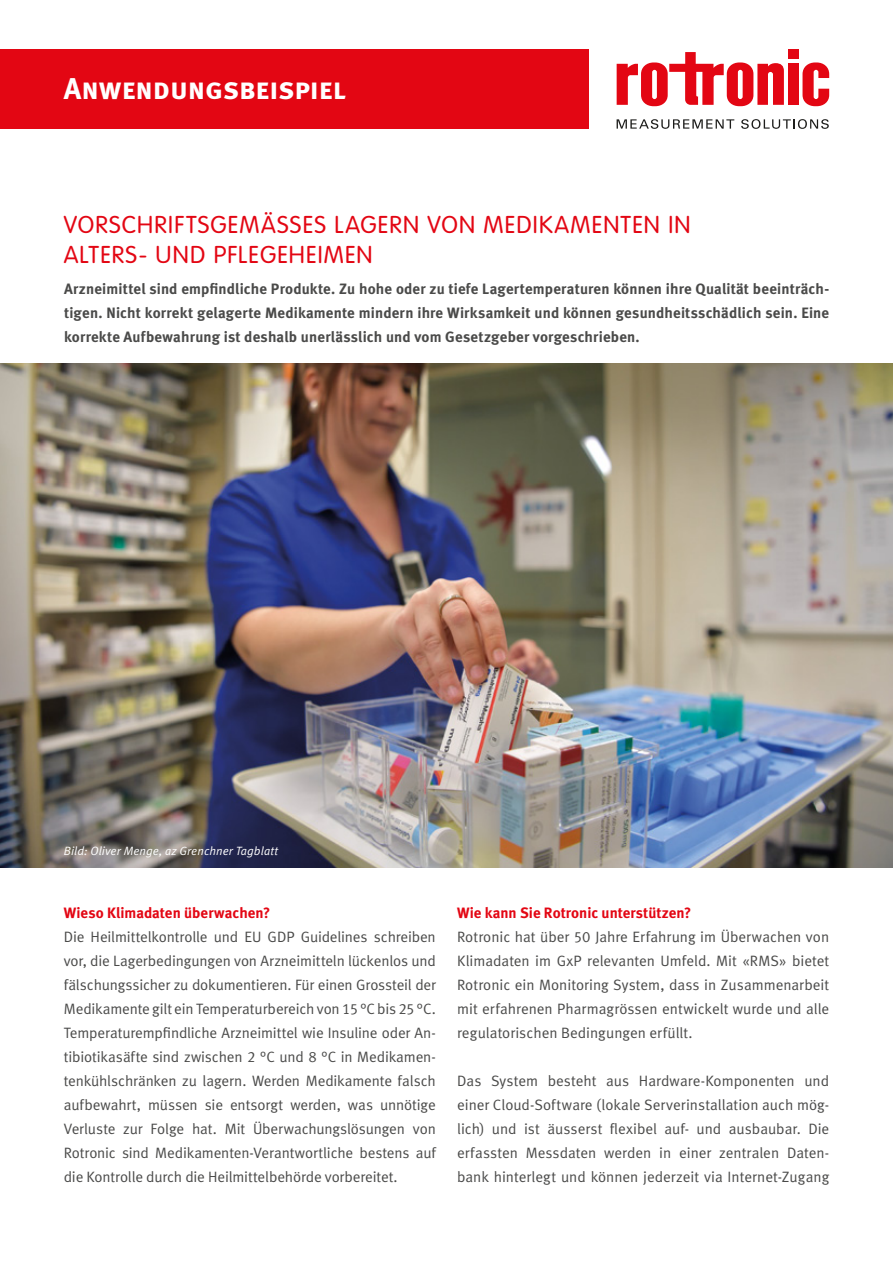
<style>
.page{position:relative;width:893px;height:1263px;background:#fff}
.page>*{position:absolute;margin:0;border:0;box-sizing:border-box;transform-origin:0 0}
.t1{font:30px "Meta Bold LF Caps";color:#fff}
.t2{font:300 24px/30px "VAG Rounded LT";letter-spacing:.05em;color:#e30613}
.t3{font:15px/24px "Meta Normal LF";color:#4a4a49;text-align:justify}
.t4{font:15px/24px "Meta Bold LF";letter-spacing:.015em;color:#4a4a49;text-align:justify}
.t5{font:15px "Meta Bold LF";color:#e30613}
.t6{font:italic 12px "Meta Normal LF";letter-spacing:.01em;color:#fff}
</style>
<div class="page">
<div style="left:0;top:49px;width:588px;height:80px;background:#e30613"></div>
<div style="left:788px;top:64px;width:10px;height:41px;background:#e30613"></div>
<svg style="left:802px;top:62px;width:27px;height:44px"></svg>
<div style="left:788px;top:49px;width:10px;height:10px;background:#e30613"></div>
<svg style="left:617px;top:52px;width:167px;height:54px"></svg>
<svg style="left:617px;top:119px;width:117px;height:10px"></svg>
<svg style="left:741px;top:119px;width:88px;height:10px"></svg>
<img style="left:0;top:364px;width:893px;height:503px">
<h1 class="t1" style="left:64px;top:70px;width:283px">Anwendungsbeispiel</h1>
<h2 class="t2" style="left:64px;top:210px;width:628px">VORSCHRIFTSGEMÄSSES LAGERN VON MEDIKAMENTEN IN<br>ALTERS- UND PFLEGEHEIMEN</h2>
<p class="t4" style="left:64px;top:276px;width:767px">Arzneimittel sind empfindliche Produkte. Zu hohe oder zu tiefe Lagertemperaturen können ihre Qualität beeinträch&shy;tigen. Nicht korrekt gelagerte Medikamente mindern ihre Wirksamkeit und können gesundheitsschädlich sein. Eine korrekte Aufbewahrung ist deshalb unerlässlich und vom Gesetzgeber vorgeschrieben.</p>
<p class="t6" style="left:64px;top:844px;width:216px">Bild: Oliver Menge, az Grenchner Tagblatt</p>
<p class="t5" style="left:64px;top:903px;width:208px">Wieso Klimadaten überwachen?</p>
<p class="t3" style="left:64px;top:925px;width:374px">Die Heilmittelkontrolle und EU GDP Guidelines schreiben vor, die Lagerbedingungen von Arzneimitteln lückenlos und fälschungssicher zu dokumentieren. Für einen Grossteil der Medikamente gilt ein Temperaturbereich von 15 °C bis 25 °C.<br>Temperaturempfindliche Arzneimittel wie Insuline oder An&shy;tibiotikasäfte sind zwischen 2 °C und 8 °C in Medikamen&shy;tenkühlschränken zu lagern. Werden Medikamente falsch aufbewahrt, müssen sie entsorgt werden, was unnötige Verluste zur Folge hat. Mit Überwachungslösungen von Rotronic sind Medikamenten-Verantwortliche bestens auf die Kontrolle durch die Heilmittelbehörde vorbereitet.</p>
<p class="t5" style="left:457px;top:903px;width:236px">Wie kann Sie Rotronic unterstützen?</p>
<p class="t3" style="left:457px;top:925px;width:374px">Rotronic hat über 50 Jahre Erfahrung im Überwachen von Klimadaten im GxP relevanten Umfeld. Mit «RMS» bietet Rotronic ein Monitoring System, dass in Zusammenarbeit mit erfahrenen Pharmagrössen entwickelt wurde und alle regulatorischen Bedingungen erfüllt.</p>
<p class="t3" style="left:457px;top:1069px;width:374px">Das System besteht aus Hardware-Komponenten und einer Cloud-Software (lokale Serverinstallation auch mög&shy;lich) und ist äusserst flexibel auf- und ausbaubar. Die erfassten Messdaten werden in einer zentralen Daten&shy;bank hinterlegt und können jederzeit via Internet-Zugang</p>
</div>
